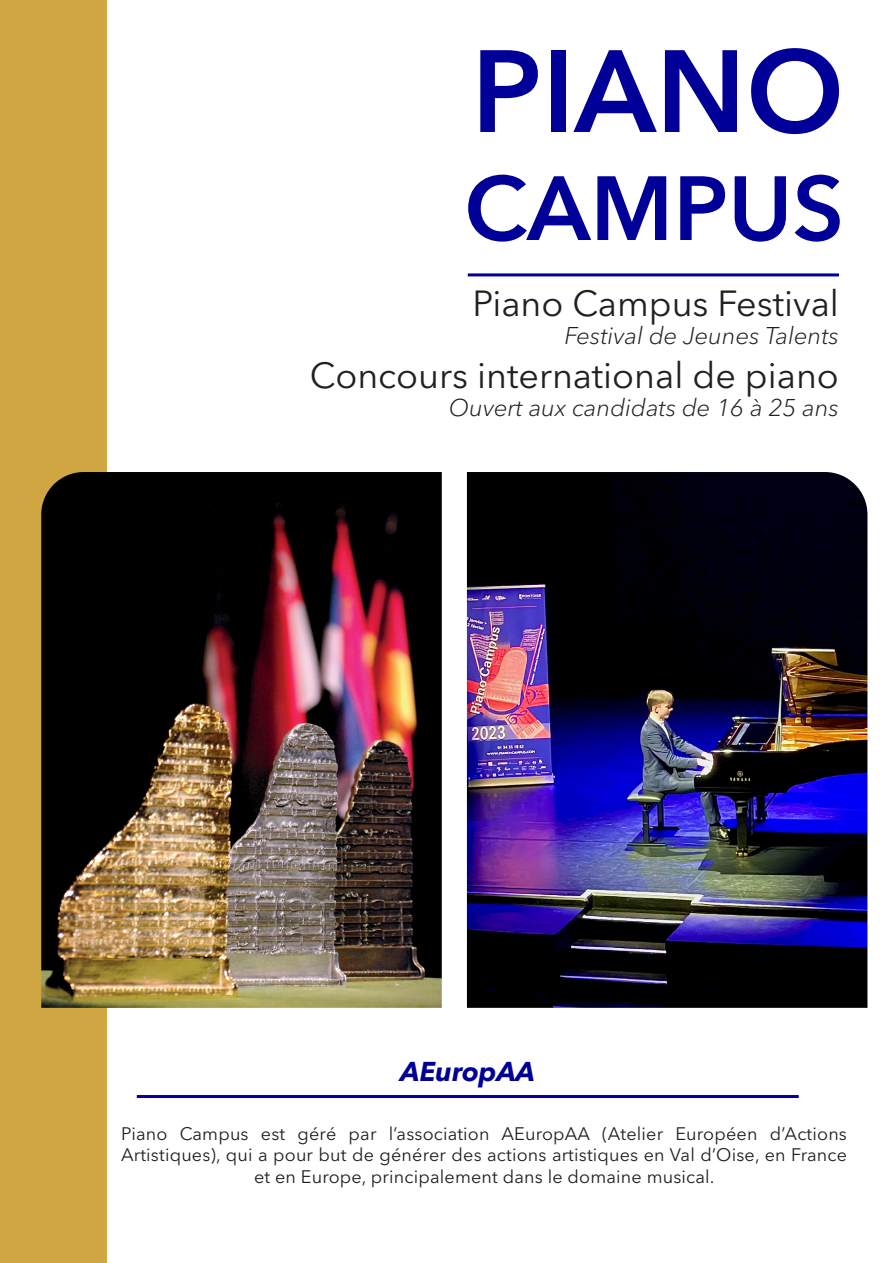
<style>
.page{position:relative;width:893px;height:1263px;background:#fff}
.page>*{position:absolute;margin:0;border:0;box-sizing:border-box;transform-origin:0 0}
.t1{font:600 115.5px "Avenir Next Cyr";color:#009}
.t2{font:600 90px "Avenir Next Cyr";color:#009}
.t3{font:36px "Avenir Next Cyr";color:#231f20}
.t4{font:italic 700 27px "Avenir Next Cyr";color:#009}
.t5{font:italic 300 24px "Avenir Next Cyr";color:#231f20}
.t6{font:18px/21.6px "Avenir Next Cyr";letter-spacing:.01em;color:#231f20;text-align:center}
</style>
<div class="page">
<div style="left:0;top:0;width:107px;height:1263px;background:#cfa642"></div>
<hr style="left:468px;top:273px;width:371px;height:3px;background:#009">
<img style="left:41px;top:472px;width:401px;height:536px">
<img style="left:467px;top:472px;width:400px;height:536px">
<hr style="left:137px;top:1095px;width:662px;height:3px;background:#009">
<p class="t1" style="left:471px;top:21px;width:374px">PIANO</p>
<p class="t2" style="left:464px;top:154px;width:381px">CAMPUS</p>
<p class="t3" style="left:472px;top:282px;width:368px">Piano Campus Festival</p>
<p class="t5" style="left:564px;top:322px;width:276px">Festival de Jeunes Talents</p>
<p class="t3" style="left:310px;top:354px;width:531px">Concours international de piano</p>
<p class="t5" style="left:449px;top:394px;width:391px">Ouvert aux candidats de 16 à 25 ans</p>
<p class="t4" style="left:400px;top:1055px;width:136px">AEuropAA</p>
<p class="t6" style="left:121px;top:1123px;width:727px">Piano Campus est géré par l’association AEuropAA (Atelier Européen d’Actions<br>Artistiques), qui a pour but de générer des actions artistiques en Val d’Oise, en France et en Europe, principalement dans le domaine musical.</p>
</div>
